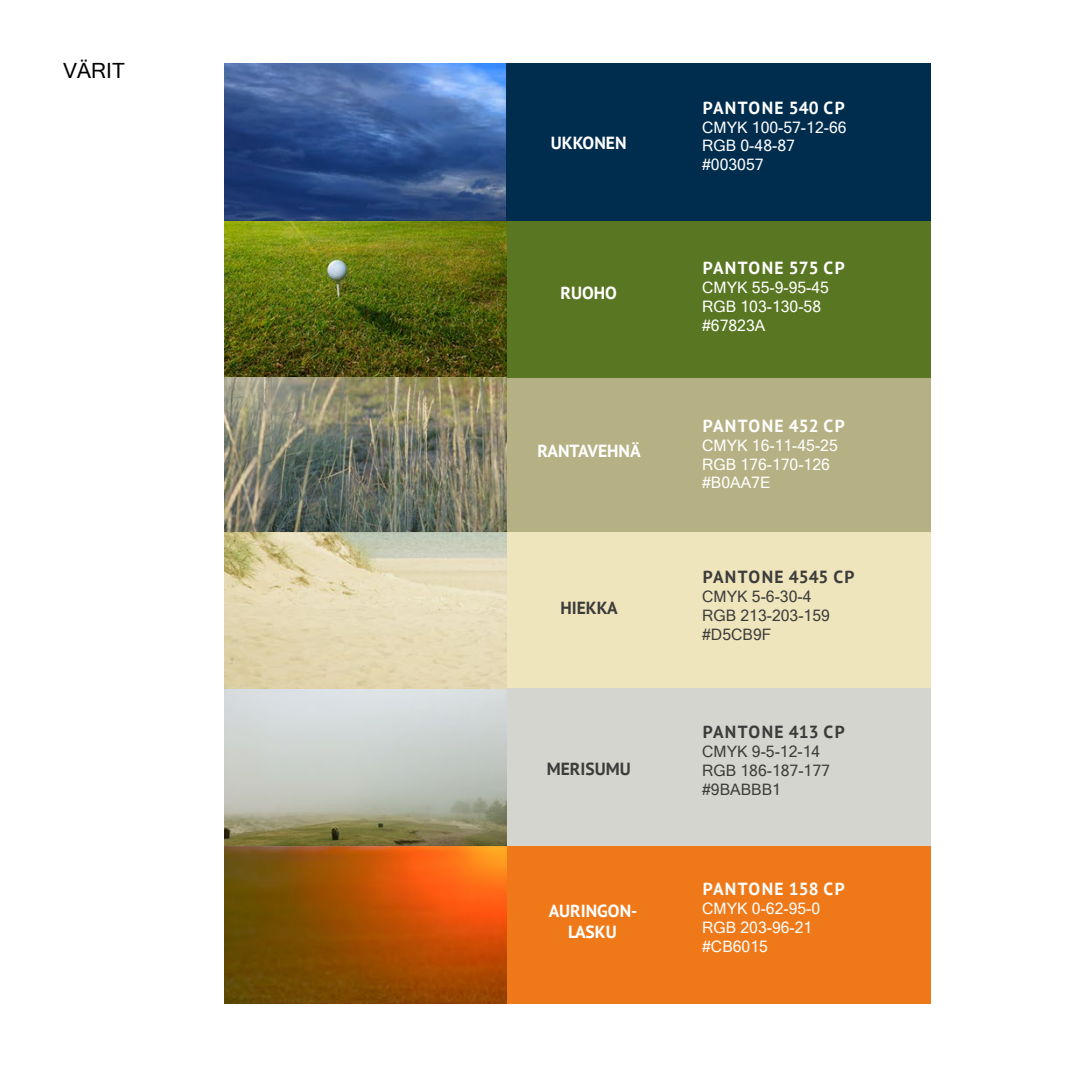
<style>
.page{position:relative;width:1067px;height:1067px;background:#fff}
.page>*{position:absolute;margin:0;border:0;box-sizing:border-box;transform-origin:0 0}
.t1{font:21px "Microsoft Sans Serif";color:#000}
.t2{font:700 17.5px "PT Sans";letter-spacing:.08em;color:#fff}
.t3{font:700 17.5px/21px "PT Sans";color:#fff;text-align:center}
.t4{font:700 17.5px "PT Sans";color:#3c3c3b}
.t5{font:700 17.5px "PT Sans";letter-spacing:.06em;color:#3c3c3b}
.t6{font:700 17.5px "PT Sans";letter-spacing:.08em;color:#3c3c3b}
.t7{font:15.75px/18.9px "Microsoft Sans Serif";color:#fff}
.t8{font:15.75px/18.9px "Microsoft Sans Serif";color:#3c3c3b}
</style>
<div class="page">
<img style="left:224px;top:63px;width:282px;height:469px">
<div style="left:506px;top:63px;width:424px;height:158px;background:#002c4d"></div>
<div style="left:506px;top:221px;width:424px;height:158px;background:#597722"></div>
<div style="left:506px;top:378px;width:424px;height:158px;background:#b6b184"></div>
<div style="left:506px;top:532px;width:424px;height:158px;background:#efe5bd"></div>
<div style="left:506px;top:688px;width:424px;height:158px;background:#d4d5ce"></div>
<div style="left:506px;top:846px;width:424px;height:158px;background:#ef7918"></div>
<img style="left:224px;top:532px;width:282px;height:471px">
<h1 class="t1" style="left:63px;top:59px;width:63px">VÄRIT</h1>
<p class="t3" style="left:551px;top:132px;width:77px">UKKONEN</p>
<p class="t3" style="left:560px;top:282px;width:58px">RUOHO</p>
<p class="t3" style="left:537px;top:439px;width:105px">RANTAVEHNÄ</p>
<p class="t4" style="left:560px;top:596px;width:59px">HIEKKA</p>
<p class="t4" style="left:547px;top:757px;width:85px">MERISUMU</p>
<p class="t3" style="left:548px;top:899px;width:90px">AURINGON-<br>LASKU</p>
<p class="t2" style="left:703px;top:96px;width:143px">PANTONE 540 CP</p>
<p class="t7" style="left:702px;top:117px;width:146px">CMYK 100-57-12-66<br>RGB 0-48-87 #003057</p>
<p class="t2" style="left:703px;top:256px;width:143px">PANTONE 575 CP</p>
<p class="t7" style="left:702px;top:278px;width:128px">CMYK 55-9-95-45<br>RGB 103-130-58 #67823A</p>
<p class="t2" style="left:703px;top:414px;width:143px">PANTONE 452 CP</p>
<p class="t7" style="left:702px;top:435px;width:137px">CMYK 16-11-45-25<br>RGB 176-170-126 #B0AA7E</p>
<p class="t5" style="left:703px;top:565px;width:153px">PANTONE 4545 CP</p>
<p class="t8" style="left:702px;top:586px;width:129px">CMYK 5-6-30-4<br>RGB 213-203-159 #D5CB9F</p>
<p class="t6" style="left:703px;top:720px;width:143px">PANTONE 413 CP</p>
<p class="t8" style="left:702px;top:742px;width:129px">CMYK 9-5-12-14<br>RGB 186-187-177 #9BABBB1</p>
<p class="t2" style="left:703px;top:877px;width:143px">PANTONE 158 CP</p>
<p class="t7" style="left:702px;top:899px;width:119px">CMYK 0-62-95-0<br>RGB 203-96-21 #CB6015</p>
</div>
